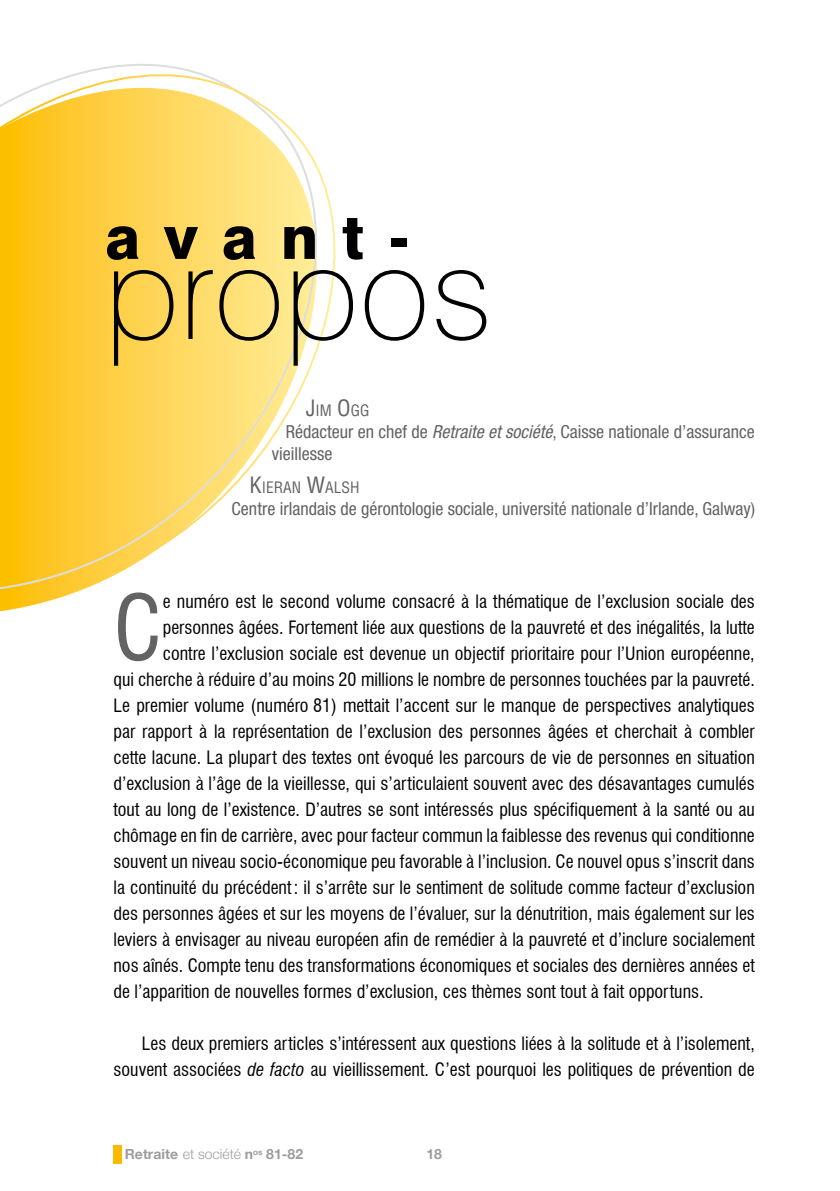
<style>
.page{position:relative;width:840px;height:1191px;background:#fff}
.page>*{position:absolute;margin:0;border:0;box-sizing:border-box;transform-origin:0 0}
.t1{font:100 130px "Swiss 721 BT";color:#000}
.t2{font:condensed 87.2px "Swiss 721 BT";color:#646363}
.t3{font:800 60px "Swiss 721 BT";letter-spacing:.4em;color:#000}
.t4{font:condensed 18px/26px "Swiss 721 BT";color:#000;text-align:right}
.t5{font:condensed 18px/22px "Helvetica Neue";color:#646363}
.t6{font:condensed 15.4px "Helvetica";color:#646363}
.t7{font:700 14px "Helvetica Neue";color:#9d9d9c}
.s1{font-size:22px}
.s2{font-style:italic}
.s3{font-weight:300}
</style>
<div class="page">
<div style="left:113px;top:1145px;width:8px;height:18px;background:#fbba00"></div>
<svg style="left:0;top:64px;width:336px;height:540px"></svg>
<h3 class="t3" style="left:105px;top:201px;width:305px">avant-</h3>
<h1 class="t1" style="left:105px;top:214px;width:389px">propos</h1>
<p class="t6" style="left:305px;top:400px;width:65px"><span class="s1">J</span>IM <span class="s1">O</span>GG</p>
<p class="t5" style="left:271px;top:420px;width:484px;text-indent:14px">Rédacteur en chef de <span class="s2">Retraite et société</span>, Caisse nationale d’assurance vieillesse</p>
<p class="t6" style="left:249px;top:477px;width:111px"><span class="s1">K</span>IERAN <span class="s1">W</span>ALSH</p>
<p class="t5" style="left:231px;top:497px;width:524px">Centre irlandais de gérontologie sociale, université nationale d’Irlande, Galway)</p>
<h2 class="t2" style="left:113px;top:575px;width:51px">C</h2>
<p class="t4" style="left:163px;top:588px;width:593px">e numéro est le second volume consacré à la thématique de l’exclusion sociale des</p>
<p class="t4" style="left:163px;top:614px;width:593px">personnes âgées. Fortement liée aux questions de la pauvreté et des inégalités, la lutte</p>
<p class="t4" style="left:163px;top:640px;width:593px">contre l’exclusion sociale est devenue un objectif prioritaire pour l’Union européenne,</p>
<p class="t4" style="left:113px;top:666px;width:642px">qui cherche à réduire d’au moins 20 millions le nombre de personnes touchées par la pauvreté.</p>
<p class="t4" style="left:113px;top:692px;width:642px">Le premier volume (numéro 81) mettait l’accent sur le manque de perspectives analytiques</p>
<p class="t4" style="left:113px;top:718px;width:642px">par rapport à la représentation de l’exclusion des personnes âgées et cherchait à combler</p>
<p class="t4" style="left:113px;top:744px;width:642px">cette lacune. La plupart des textes ont évoqué les parcours de vie de personnes en situation</p>
<p class="t4" style="left:113px;top:770px;width:642px">d’exclusion à l’âge de la vieillesse, qui s’articulaient souvent avec des désavantages cumulés</p>
<p class="t4" style="left:113px;top:796px;width:642px">tout au long de l’existence. D’autres se sont intéressés plus spécifiquement à la santé ou au</p>
<p class="t4" style="left:113px;top:822px;width:642px">chômage en fin de carrière, avec pour facteur commun la faiblesse des revenus qui conditionne</p>
<p class="t4" style="left:113px;top:848px;width:642px">souvent un niveau socio-économique peu favorable à l’inclusion. Ce nouvel opus s’inscrit dans</p>
<p class="t4" style="left:113px;top:874px;width:642px">la continuité du précédent : il s’arrête sur le sentiment de solitude comme facteur d’exclusion</p>
<p class="t4" style="left:113px;top:900px;width:642px">des personnes âgées et sur les moyens de l’évaluer, sur la dénutrition, mais également sur les</p>
<p class="t4" style="left:113px;top:926px;width:642px">leviers à envisager au niveau européen afin de remédier à la pauvreté et d’inclure socialement</p>
<p class="t4" style="left:113px;top:952px;width:642px">nos aînés. Compte tenu des transformations économiques et sociales des dernières années et</p>
<p class="t4" style="left:113px;top:978px;width:591px">de l’apparition de nouvelles formes d’exclusion, ces thèmes sont tout à fait opportuns.</p>
<p class="t4" style="left:113px;top:1030px;width:642px">Les deux premiers articles s’intéressent aux questions liées à la solitude et à l’isolement, souvent associées <span class="s2">de facto</span> au vieillissement. C’est pourquoi les politiques de prévention de</p>
<p class="t7" style="left:125px;top:1143px;width:180px">Retraite <span class="s3">et société</span> n<sup>os</sup> 81-82</p>
<p class="t7" style="left:426px;top:1143px;width:17px">18</p>
</div>
